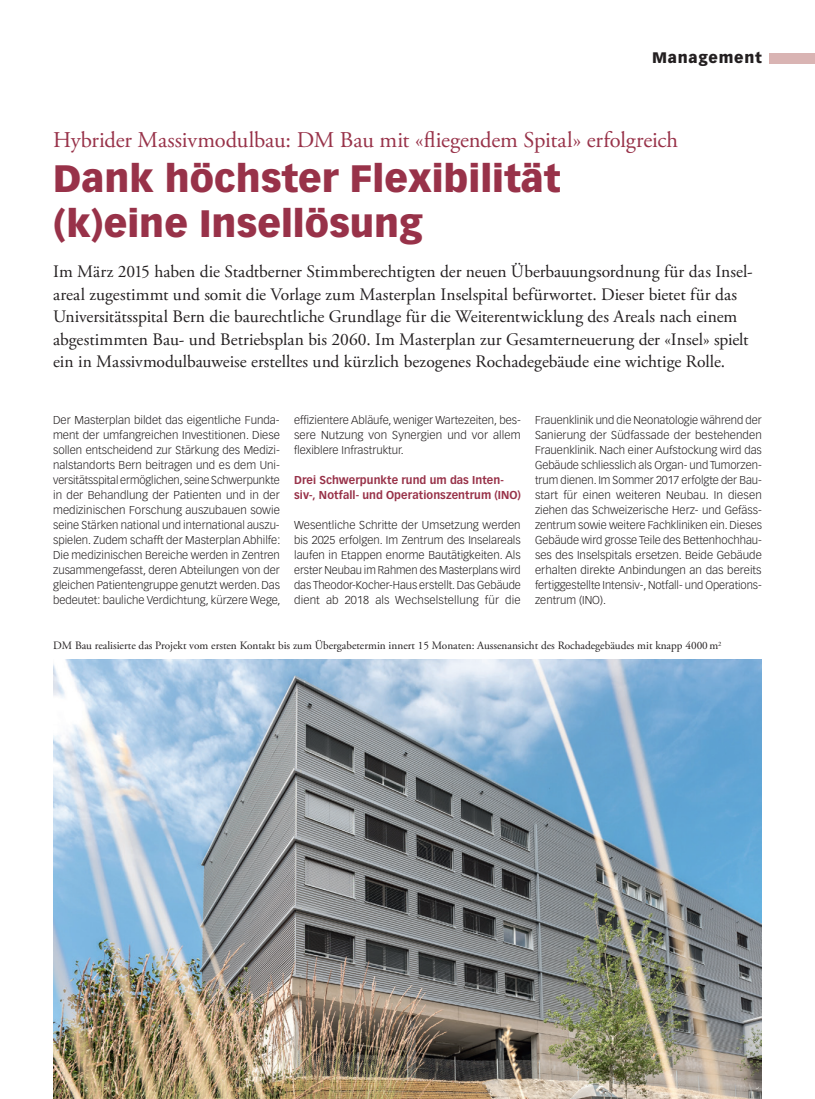
<style>
.page{position:relative;width:815px;height:1099px;background:#fff}
.page>*{position:absolute;margin:0;border:0;box-sizing:border-box;transform-origin:0 0}
.t1{font:900 37.5px/45px "Vectora LT Std";color:#983249}
.t2{font:22.5px "Adobe Garamond Pro";letter-spacing:-.01em;color:#983249}
.t3{font:17.5px/22.5px "Adobe Garamond Pro";color:#231f20}
.t4{font:900 15px "Vectora LT Std";letter-spacing:.05em;color:#231f20}
.t5{font:300 11.25px/15px "Vectora LT Std";color:#231f20;text-align:justify}
.t6{font:11.25px "Adobe Garamond Pro";color:#231f20}
.t7{font:700 11.25px/15px "Vectora LT Std";letter-spacing:.005em;color:#983249}
</style>
<div class="page">
<div style="left:770px;top:53px;width:45px;height:10px;background:#d9b4b3"></div>
<img style="left:53px;top:659px;width:709px;height:439px">
<h3 class="t4" style="left:652px;top:49px;width:111px">Management</h3>
<h2 class="t2" style="left:53px;top:126px;width:626px">Hybrider Massivmodulbau: DM Bau mit «fliegendem Spital» erfolgreich</h2>
<h1 class="t1" style="left:53px;top:155px;width:509px">Dank höchster Flexibilität (k)eine Insellösung</h1>
<p class="t3" style="left:53px;top:261px;width:701px">Im März 2015 haben die Stadtberner Stimmberechtigten der neuen Ü berbauungsordnung für das Insel&shy;areal zugestimmt und somit die Vorlage zum Masterplan Inselspital befürwortet. Dieser bietet für das Universitätsspital Bern die baurechtliche Grundlage für die Weiterentwicklung des Areals nach einem abgestimmten Bau- und Betriebsplan bis 2060. Im Masterplan zur Gesamterneuerung der «Insel» spielt ein in Massivmodulbauweise erstelltes und kürzlich bezogenes Rochadegebäude eine wichtige Rolle.</p>
<p class="t5" style="left:53px;top:413px;width:229px">Der Masterplan bildet das eigentliche Funda&shy;ment der umfangreichen Investitionen. Diese sollen entscheidend zur Stärkung des Medizi&shy;nalstandorts Bern beitragen und es dem Uni&shy;versitätsspital ermöglichen, seine Schwerpunkte in der Behandlung der Patienten und in der medizinischen Forschung auszubauen sowie seine Stärken national und international auszu&shy;spielen. Zudem schafft der Masterplan Abhilfe:<br>Die medizinischen Bereiche werden in Zentren zusammengefasst, deren Abteilungen von der gleichen Patientengruppe genutzt werden. Das bedeutet: bauliche Verdichtung, kürzere Wege,</p>
<p class="t5" style="left:294px;top:413px;width:228px">effizientere Abläufe, weniger Wartezeiten, bes&shy;sere Nutzung von Synergien und vor allem flexiblere Infrastruktur.</p>
<p class="t5" style="left:535px;top:413px;width:228px">Frauen klinik und die Neonatologie während der Sanierung der Südfassade der bestehenden Frauenklinik. Nach einer Aufstockung wird das Gebäude schliesslich als Organ- und Tumorzen&shy;trum dienen. Im Sommer 2017 erfolgte der Bau&shy;start für einen weiteren Neubau. In diesen ziehen das Schweizerische Herz- und Gefäss&shy;zentrum sowie weitere Fachkliniken ein. Dieses Gebäude wird grosse Teile des Bettenhochhau&shy;ses des Inselspitals ersetzen. Beide Gebäude erhalten direkte Anbindungen an das bereits fertiggestellte Intensiv-, Notfall- und Operations&shy;zentrum (INO).</p>
<p class="t6" style="left:53px;top:639px;width:670px">DM Bau realisierte das Projekt vom ersten Kontakt bis zum Übergabetermin innert 15 Monaten: Aussenansicht des Rochadegebäudes mit knapp 4000 m<sup>2</sup></p>
<p class="t7" style="left:294px;top:473px;width:228px">Drei Schwerpunkte rund um das Inten&shy;siv-, Notfall- und Operationszentrum (INO)</p>
<p class="t5" style="left:294px;top:518px;width:228px">Wesentliche Schritte der Umsetzung werden bis 2025 erfolgen. Im Zentrum des Inselareals laufen in Etappen enorme Bautätigkeiten. Als erster Neubau im Rahmen des Masterplans wird das Theodor-Kocher-Haus erstellt. Das Gebäude dient ab 2018 als Wechselstellung für die</p>
</div>
